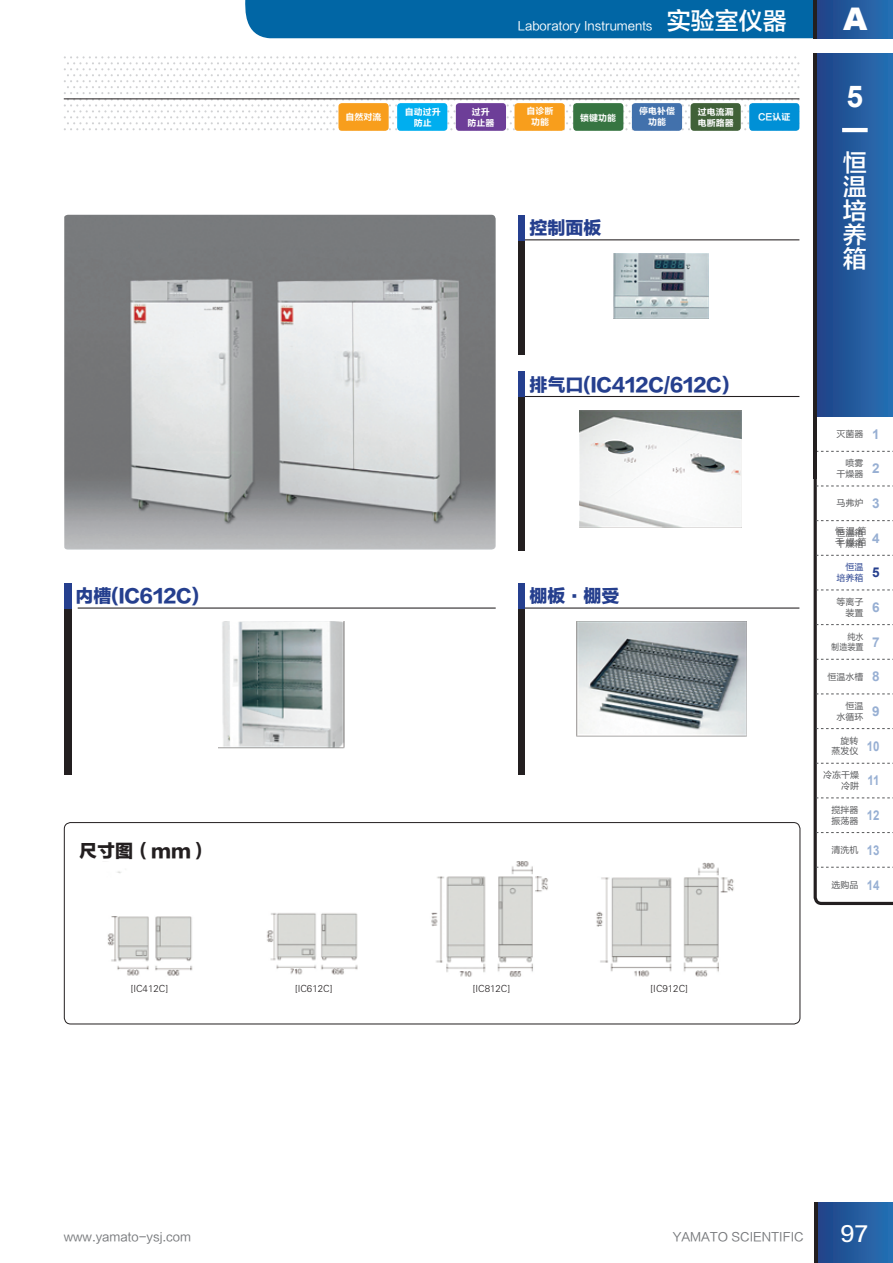
<style>
.page{position:relative;width:893px;height:1263px;background:#fff}
.page>*{position:absolute;margin:0;border:0;box-sizing:border-box;transform-origin:0 0}
.t1{font:900 31.2px "Arial";color:#fff}
.t2{font:700 30px "Arial";color:#fff}
.t3{font:24px/24px "FZLTZHJW GB1 0";color:#fff;text-align:justify}
.t4{font:21px "FZLTZHJW GB1 0";color:#fff}
.t5{font:18px "FZLTTHK GBK1 0";color:#253f8e}
.t6{font:18px "FZLTTHK GBK1 0";color:#231f20}
.t7{font:700 13.5px "Arial";color:#97afd3}
.t8{font:700 13.5px "Arial";color:#97afd3;scale:.85 1}
.t9{font:700 13.5px "Arial";color:#253f8e}
.t10{font:12px "FZLTHK GBK1 0";color:#76787b}
.t11{font:12px "FZLTHJW GB1 0";color:#fff}
.t12{font:9.75px "FZXH1 K GBK1 0";color:#231f20}
.t13{font:9px/10.8px "FZLTHK GBK1 0";color:#57585a;text-align:right}
.t14{font:9px/10.8px "FZLTCHJW GB1 0";color:#fff;text-align:center}
.t15{font:9px/10.8px "FZLTHK GBK1 0";color:#57585a;text-align:right;scale:.9 1}
.t16{font:9px/10.8px "FZLTHK GBK1 0";color:#253f8e;text-align:right}
.s1{font-family:"FZLTZHJW GB1 0";font-size:24px}
.s2{font-family:"Arial";font-weight:700;font-size:13.5px;color:#97afd3}
</style>
<div class="page">
<svg style="left:814px;top:450px;width:79px;height:455px"></svg>
<div style="left:245px;top:0;width:569px;height:38px;background:#0166a5"></div>
<div style="left:816px;top:0;width:77px;height:38px;background:linear-gradient(to right,#204286,#2671b4)"></div>
<hr style="left:814px;top:0;width:3px;height:38px;background:#231f20">
<div style="left:816px;top:1203px;width:77px;height:60px;background:linear-gradient(to right,#204286,#2671b4)"></div>
<hr style="left:815px;top:1203px;width:3px;height:60px;background:#231f20">
<div style="left:817px;top:54px;width:76px;height:363px;background:linear-gradient(to right,#204287,#2670b3)"></div>
<svg style="left:817px;top:451px;width:76px;height:1px"></svg>
<svg style="left:816px;top:486px;width:77px;height:1px"></svg>
<svg style="left:816px;top:520px;width:77px;height:1px"></svg>
<svg style="left:816px;top:555px;width:77px;height:1px"></svg>
<svg style="left:816px;top:590px;width:77px;height:1px"></svg>
<svg style="left:816px;top:624px;width:77px;height:1px"></svg>
<svg style="left:816px;top:659px;width:77px;height:1px"></svg>
<svg style="left:816px;top:797px;width:77px;height:1px"></svg>
<svg style="left:816px;top:694px;width:77px;height:1px"></svg>
<svg style="left:816px;top:763px;width:77px;height:1px"></svg>
<svg style="left:816px;top:832px;width:77px;height:1px"></svg>
<svg style="left:816px;top:728px;width:77px;height:1px"></svg>
<svg style="left:816px;top:867px;width:77px;height:1px"></svg>
<hr style="left:814px;top:54px;width:3px;height:425px;background:#231f20">
<hr style="left:842px;top:128px;width:26px;height:4px;background:#fff">
<svg style="left:64px;top:56px;width:735px;height:74px"></svg>
<hr style="left:64px;top:98px;width:735px;height:1px;background:#231f20">
<img style="left:613px;top:253px;width:96px;height:66px">
<hr style="left:524px;top:607px;width:275px;height:2px;background:#231f20">
<div style="left:519px;top:604px;width:6px;height:171px;background:#231f20"></div>
<div style="left:64px;top:604px;width:7px;height:171px;background:#231f20"></div>
<div style="left:519px;top:583px;width:6px;height:25px;background:#253f8e"></div>
<div style="left:64px;top:583px;width:7px;height:25px;background:#253f8e"></div>
<hr style="left:78px;top:607px;width:418px;height:2px;background:#231f20">
<hr style="left:523px;top:239px;width:276px;height:1px;background:#231f20">
<div style="left:519px;top:236px;width:6px;height:118px;background:#231f20"></div>
<div style="left:519px;top:215px;width:6px;height:25px;background:#253f8e"></div>
<img style="left:64px;top:215px;width:432px;height:335px">
<img style="left:107px;top:861px;width:627px;height:116px">
<img style="left:577px;top:621px;width:169px;height:115px">
<hr style="left:524px;top:396px;width:275px;height:1px;background:#231f20">
<div style="left:519px;top:392px;width:6px;height:159px;background:#231f20"></div>
<div style="left:519px;top:371px;width:6px;height:26px;background:#253f8e"></div>
<img style="left:580px;top:411px;width:161px;height:116px">
<img style="left:218px;top:622px;width:127px;height:127px">
<div style="left:64px;top:822px;width:736px;height:202px;border:1px solid #231f20;border-radius:6px"></div>
<div style="left:113px;top:847px;width:109px;height:20px;background:#fff"></div>
<div style="left:691px;top:103px;width:50px;height:28px;background:#406138;border-radius:3px"></div>
<div style="left:573px;top:103px;width:50px;height:28px;background:#377542;border-radius:3px"></div>
<div style="left:456px;top:103px;width:50px;height:28px;background:#6d3e98;border-radius:3px"></div>
<div style="left:338px;top:103px;width:51px;height:28px;background:#f89e1c;border-radius:3px"></div>
<div style="left:632px;top:103px;width:50px;height:28px;background:#4271ac;border-radius:3px"></div>
<div style="left:514px;top:103px;width:51px;height:28px;background:#f89e1c;border-radius:3px"></div>
<div style="left:397px;top:103px;width:50px;height:28px;background:#00aeef;border-radius:3px"></div>
<div style="left:749px;top:103px;width:50px;height:28px;background:#0090d6;border-radius:3px"></div>
<h3 class="t11" style="left:518px;top:19px;width:270px">Laboratory Instruments <span class="s1">实验室仪器</span></h3>
<h1 class="t1" style="left:843px;top:-4px;width:26px">A</h1>
<p class="t14" style="left:346px;top:112px;width:37px">自然对流</p>
<p class="t14" style="left:527px;top:106px;width:28px">自诊断功能</p>
<p class="t14" style="left:639px;top:106px;width:37px">停电补偿功能</p>
<p class="t14" style="left:405px;top:106px;width:37px">自动过升防止</p>
<p class="t14" style="left:758px;top:112px;width:34px">CE认证</p>
<p class="t14" style="left:467px;top:106px;width:28px">过升防止器</p>
<p class="t14" style="left:698px;top:106px;width:37px;text-align:left">过电流漏电断路器</p>
<p class="t14" style="left:580px;top:112px;width:37px">锁键功能</p>
<h3 class="t5" style="left:529px;top:218px;width:73px">控制面板</h3>
<h2 class="t2" style="left:846px;top:76px;width:18px">5</h2>
<h3 class="t3" style="left:843px;top:151px;width:25px">恒温培养箱</h3>
<h3 class="t5" style="left:529px;top:374px;width:201px">排气口(IC412C/612C)</h3>
<h3 class="t5" style="left:75px;top:586px;width:125px">内槽(IC612C)</h3>
<h3 class="t5" style="left:529px;top:586px;width:91px">棚板·棚受</h3>
<h3 class="t6" style="left:79px;top:841px;width:131px">尺寸图（mm）</h3>
<p class="t12" style="left:131px;top:983px;width:39px">[IC412C]</p>
<p class="t12" style="left:295px;top:983px;width:39px">[IC612C]</p>
<p class="t12" style="left:473px;top:983px;width:39px">[IC812C]</p>
<p class="t12" style="left:651px;top:983px;width:39px">[IC912C]</p>
<p class="t13" style="left:837px;top:429px;width:45px">灭菌器 <span class="s2">1</span></p>
<h3 class="t7" style="left:872px;top:460px;width:9px">2</h3>
<p class="t13" style="left:837px;top:458px;width:28px">喷雾干燥器</p>
<p class="t13" style="left:837px;top:498px;width:45px">马弗炉 <span class="s2">3</span></p>
<p class="t13" style="left:835px;top:526px;width:33px;text-align:left">恒温箱干燥箱</p>
<p class="t13" style="left:837px;top:528px;width:28px;text-align:left">恒温箱干燥箱</p>
<h3 class="t7" style="left:872px;top:529px;width:9px">4</h3>
<p class="t16" style="left:837px;top:562px;width:28px">恒温培养箱</p>
<p class="t13" style="left:837px;top:597px;width:28px">等离子装置</p>
<h3 class="t9" style="left:872px;top:564px;width:9px">5</h3>
<h3 class="t7" style="left:872px;top:598px;width:9px">6</h3>
<p class="t15" style="left:831px;top:631px;width:37px">纯水<br>制造装置</p>
<p class="t13" style="left:828px;top:671px;width:54px">恒温水槽 <span class="s2">8</span></p>
<h3 class="t7" style="left:872px;top:702px;width:9px">9</h3>
<h3 class="t7" style="left:872px;top:633px;width:9px">7</h3>
<p class="t13" style="left:837px;top:701px;width:28px">恒温水循环</p>
<p class="t13" style="left:831px;top:735px;width:28px">旋转蒸发仪</p>
<h3 class="t8" style="left:867px;top:737px;width:17px">10</h3>
<p class="t13" style="left:841px;top:770px;width:40px;text-align:left;text-indent:-18px">冷冻干燥<br>冷阱 <sup>11</sup></p>
<p class="t13" style="left:831px;top:805px;width:50px;text-align:left">搅拌器<br>振荡器 <sup>12</sup></p>
<p class="t13" style="left:831px;top:845px;width:50px">清洗机 <span class="s2">13</span></p>
<p class="t13" style="left:831px;top:880px;width:50px">选购品 <span class="s2">14</span></p>
<h3 class="t10" style="left:64px;top:1231px;width:129px">www.yamato-ysj.com</h3>
<h3 class="t10" style="left:673px;top:1231px;width:133px">YAMATO SCIENTIFIC</h3>
<h3 class="t4" style="left:841px;top:1222px;width:29px">97</h3>
</div>
